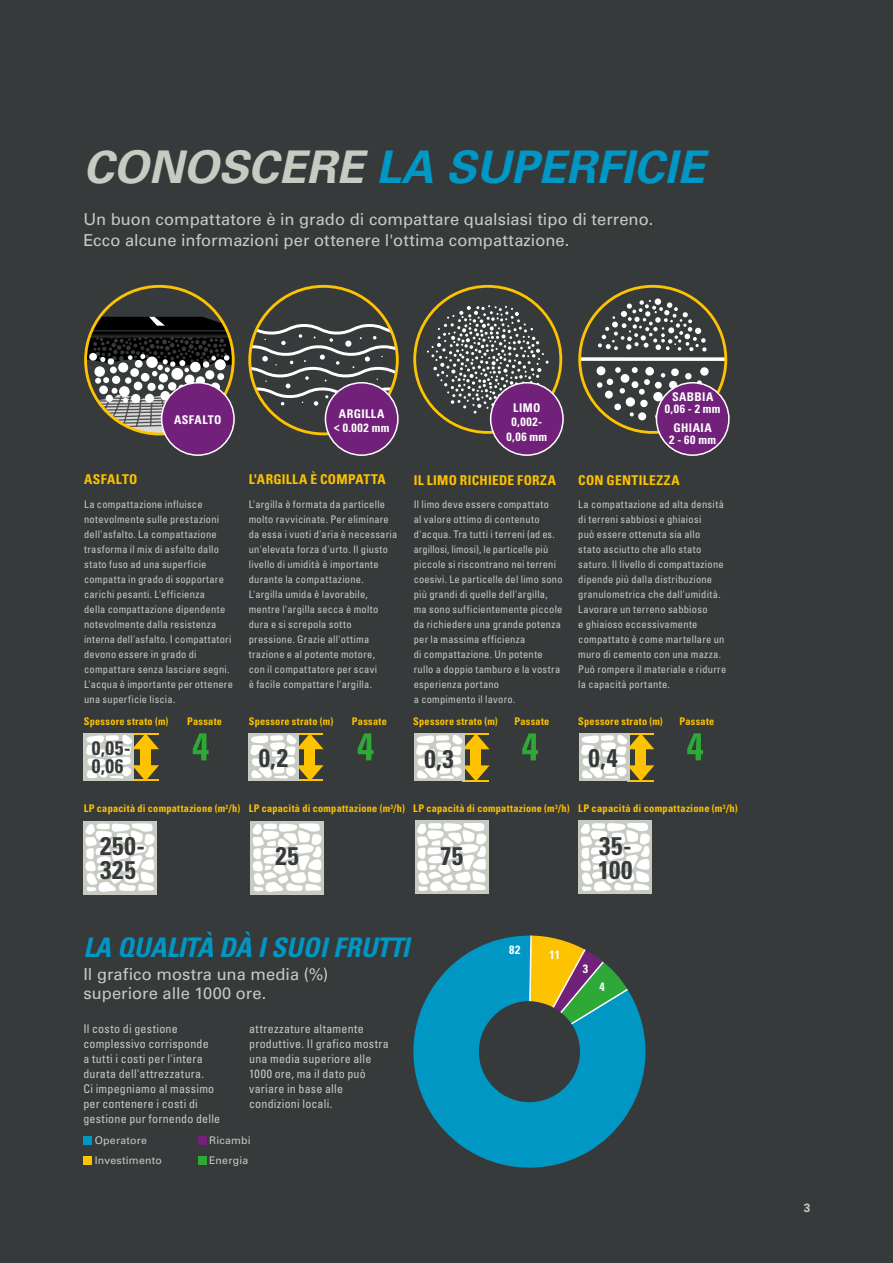
<style>
.page{position:relative;width:893px;height:1263px;background:#373a3b}
.page>*{position:absolute;margin:0;border:0;box-sizing:border-box;transform-origin:0 0}
.t1{font:italic 700 45px "Univers";color:#0097c4}
.t2{font:italic 700 condensed 27px "Univers";letter-spacing:-.015em;color:#0097c4}
.t3{font:700 condensed 25.5px/24px "Univers";letter-spacing:.03em;color:#373a3b}
.t4{font:700 condensed 19.5px/18px "Univers";color:#373a3b}
.t5{font:16.5px/21px "Univers";letter-spacing:.005em;color:#c8cbc2}
.t6{font:700 condensed 13.5px "Univers";letter-spacing:.025em;color:#fdc300}
.t7{font:condensed 12px/15px "Univers";letter-spacing:.02em;color:#c8cbc2}
.t8{font:700 condensed 12px/14.4px "Univers";letter-spacing:.04em;color:#fff;text-align:center}
.t9{font:700 12px "Univers";color:#c8cbc2}
.t10{font:condensed 10.5px/15px "Univers";letter-spacing:.025em;color:#c8cbc2}
.t11{font:700 condensed 10.5px "Univers";letter-spacing:.025em;color:#fdc300}
.t12{font:10.5px/20px "Univers";letter-spacing:.02em;color:#c8cbc2}
.s1{color:#c8cbc2}
</style>
<div class="page">
<svg style="left:250px;top:323px;width:149px;height:87px"></svg>
<div style="left:248px;top:285px;width:151px;height:150px;border:3px solid #fdc300;border-radius:50%"></div>
<div style="left:248px;top:733px;width:50px;height:48px;background:#c8cbc2"></div>
<svg style="left:250px;top:733px;width:73px;height:48px"></svg>
<div style="left:250px;top:821px;width:74px;height:73px;background:#c8cbc2"></div>
<svg style="left:252px;top:823px;width:70px;height:69px"></svg>
<div style="left:83px;top:821px;width:74px;height:73px;background:#c8cbc2"></div>
<svg style="left:85px;top:823px;width:70px;height:69px"></svg>
<div style="left:413px;top:285px;width:149px;height:149px;border:3px solid #fdc300;border-radius:50%"></div>
<svg style="left:427px;top:305px;width:122px;height:109px"></svg>
<div style="left:414px;top:733px;width:50px;height:48px;background:#c8cbc2"></div>
<svg style="left:416px;top:733px;width:74px;height:48px"></svg>
<div style="left:415px;top:820px;width:73px;height:74px;background:#c8cbc2"></div>
<svg style="left:417px;top:823px;width:70px;height:69px"></svg>
<svg style="left:578px;top:284px;width:151px;height:151px"></svg>
<div style="left:579px;top:733px;width:50px;height:48px;background:#c8cbc2"></div>
<svg style="left:581px;top:733px;width:73px;height:48px"></svg>
<div style="left:579px;top:820px;width:73px;height:74px;background:#c8cbc2"></div>
<svg style="left:580px;top:823px;width:70px;height:69px"></svg>
<div style="left:84px;top:733px;width:50px;height:48px;background:#c8cbc2"></div>
<svg style="left:86px;top:733px;width:73px;height:48px"></svg>
<svg style="left:86px;top:317px;width:147px;height:117px"></svg>
<div style="left:84px;top:285px;width:151px;height:150px;border:3px solid #fdc300;border-radius:50%"></div>
<svg style="left:358px;top:733px;width:15px;height:27px"></svg>
<svg style="left:522px;top:733px;width:16px;height:27px"></svg>
<svg style="left:687px;top:733px;width:16px;height:27px"></svg>
<svg style="left:193px;top:733px;width:16px;height:27px"></svg>
<svg style="left:413px;top:935px;width:233px;height:233px;fill:#0097c4"></svg>
<svg style="left:528px;top:935px;width:102px;height:91px"></svg>
<div style="left:325px;top:383px;width:73px;height:72px;background:#72217b;border-radius:50%"></div>
<div style="left:325px;top:382px;width:74px;height:74px;border:2px solid #fff;border-radius:50%"></div>
<div style="left:491px;top:383px;width:72px;height:72px;background:#72217b;border-radius:50%"></div>
<div style="left:490px;top:382px;width:74px;height:74px;border:2px solid #fff;border-radius:50%"></div>
<div style="left:656px;top:383px;width:73px;height:72px;background:#72217b;border-radius:50%"></div>
<div style="left:656px;top:382px;width:74px;height:74px;border:2px solid #fff;border-radius:50%"></div>
<div style="left:162px;top:383px;width:72px;height:72px;background:#72217b;border-radius:50%"></div>
<div style="left:161px;top:382px;width:74px;height:74px;border:2px solid #fff;border-radius:50%"></div>
<div style="left:83px;top:1136px;width:9px;height:8px;background:#0097c4"></div>
<div style="left:83px;top:1156px;width:9px;height:8px;background:#fdc300"></div>
<div style="left:198px;top:1136px;width:8px;height:8px;background:#72217b"></div>
<div style="left:198px;top:1156px;width:8px;height:8px;background:#2ea836"></div>
<h1 class="t1" style="left:83px;top:140px;width:623px"><span class="s1">CONOSCERE</span> LA SUPERFICIE</h1>
<h3 class="t5" style="left:83px;top:208px;width:571px">Un buon compattatore è in grado di compattare qualsiasi tipo di terreno.<br>Ecco alcune informazioni per ottenere l'ottima compattazione.</h3>
<p class="t8" style="left:174px;top:412px;width:49px">ASFALTO</p>
<p class="t6" style="left:84px;top:471px;width:55px">ASFALTO</p>
<p class="t10" style="left:84px;top:496px;width:150px">La compattazione influisce notevolmente sulle prestazioni dell'asfalto. La compattazione trasforma il mix di asfalto dallo stato fuso ad una superficie compatta in grado di sopportare carichi pesanti. L'efficienza<br>della compattazione dipendente notevolmente dalla resistenza interna dell'asfalto. I compattatori devono essere in grado di compattare senza lasciare segni.<br>L'acqua è importante per ottenere una superficie liscia.</p>
<h3 class="t4" style="left:92px;top:739px;width:40px">0,05-<br>0,06</h3>
<p class="t11" style="left:84px;top:715px;width:86px">Spessore strato (m)</p>
<p class="t11" style="left:187px;top:715px;width:36px">Passate</p>
<p class="t8" style="left:334px;top:406px;width:57px">ARGILLA<br>&lt; 0.002 mm</p>
<p class="t6" style="left:249px;top:471px;width:139px">L'ARGILLA È COMPATTA</p>
<p class="t10" style="left:249px;top:496px;width:150px">L'argilla è formata da particelle molto ravvicinate. Per eliminare da essa i vuoti d'aria è necessaria un'elevata forza d'urto. Il giusto livello di umidità è importante durante la compattazione.<br>L'argilla umida è lavorabile, mentre l'argilla secca è molto dura e si screpola sotto pressione. Grazie all'ottima trazione e al potente motore,<br>con il compattatore per scavi<br>è facile compattare l'argilla.</p>
<p class="t11" style="left:249px;top:715px;width:86px">Spessore strato (m)</p>
<p class="t11" style="left:352px;top:715px;width:36px">Passate</p>
<h3 class="t3" style="left:259px;top:746px;width:31px">0,2</h3>
<p class="t8" style="left:506px;top:400px;width:42px">LIMO<br>0,002-<br>0,06 mm</p>
<p class="t8" style="left:665px;top:391px;width:57px;line-height:12px">SABBIA<br>0,06 - 2 mm</p>
<p class="t8" style="left:669px;top:421px;width:48px;line-height:12px">GHIAIA<br>2 - 60 mm</p>
<p class="t6" style="left:414px;top:472px;width:144px">IL LIMO RICHIEDE FORZA</p>
<p class="t10" style="left:414px;top:497px;width:150px">Il limo deve essere compattato<br>al valore ottimo di contenuto d'acqua. Tra tutti i terreni (ad es. argillosi, limosi), le particelle più piccole si riscontrano nei terreni coesivi. Le particelle del limo sono più grandi di quelle dell'argilla, ma sono sufficientemente piccole da richiedere una grande potenza per la massima efficienza<br>di compattazione. Un potente rullo a doppio tamburo e la vostra esperienza portano<br>a compimento il lavoro.</p>
<p class="t6" style="left:578px;top:472px;width:103px">CON GENTILEZZA</p>
<p class="t10" style="left:578px;top:497px;width:149px">La compattazione ad alta densità di terreni sabbiosi e ghiaiosi<br>può essere ottenuta sia allo<br>stato asciutto che allo stato saturo. Il livello di compattazione dipende più dalla distribuzione granulometrica che dall'umidità.<br>Lavorare un terreno sabbioso<br>e ghiaioso eccessivamente compattato è come martellare un muro di cemento con una mazza.<br>Può rompere il materiale e ridurre la capacità portante.</p>
<p class="t11" style="left:413px;top:715px;width:86px">Spessore strato (m)</p>
<p class="t11" style="left:514px;top:715px;width:36px">Passate</p>
<p class="t11" style="left:578px;top:715px;width:86px">Spessore strato (m)</p>
<p class="t11" style="left:679px;top:715px;width:36px">Passate</p>
<h3 class="t3" style="left:424px;top:746px;width:31px">0,3</h3>
<h3 class="t3" style="left:588px;top:746px;width:31px">0,4</h3>
<p class="t11" style="left:84px;top:802px;width:158px">LP capacità di compattazione (m<sup>2</sup>/h)</p>
<h3 class="t3" style="left:100px;top:834px;width:46px">250-<br>325</h3>
<p class="t11" style="left:249px;top:802px;width:158px">LP capacità di compattazione (m<sup>3</sup>/h)</p>
<p class="t11" style="left:413px;top:802px;width:158px">LP capacità di compattazione (m<sup>3</sup>/h)</p>
<h3 class="t3" style="left:275px;top:844px;width:25px">25</h3>
<h3 class="t3" style="left:440px;top:844px;width:25px">75</h3>
<p class="t11" style="left:578px;top:802px;width:161px">LP capacità di compattazione (m<sup>3</sup>/h)</p>
<h3 class="t3" style="left:598px;top:834px;width:36px">35-<br>100</h3>
<h2 class="t2" style="left:83px;top:931px;width:327px">LA QUALITÀ DÀ I SUOI FRUTTI</h2>
<h3 class="t5" style="left:83px;top:964px;width:247px;line-height:19.5px">Il grafico mostra una media (%) superiore alle 1000 ore.</h3>
<p class="t7" style="left:83px;top:1021px;width:138px">Il costo di gestione complessivo corrisponde<br>a tutti i costi per l'intera durata dell'attrezzatura.<br>Ci impegniamo al massimo per contenere i costi di gestione pur fornendo delle</p>
<p class="t7" style="left:249px;top:1021px;width:141px">attrezzature altamente produttive. Il grafico mostra una media superiore alle<br>1000 ore, ma il dato può variare in base alle condizioni locali.</p>
<p class="t12" style="left:95px;top:1131px;width:69px">Operatore<br>Investimento</p>
<p class="t12" style="left:209px;top:1131px;width:43px">Ricambi<br>Energia</p>
<p class="t8" style="left:509px;top:943px;width:13px">82</p>
<p class="t8" style="left:549px;top:947px;width:12px">11</p>
<p class="t8" style="left:583px;top:961px;width:7px">3</p>
<p class="t8" style="left:599px;top:979px;width:7px">4</p>
<p class="t9" style="left:804px;top:1201px;width:8px">3</p>
</div>
